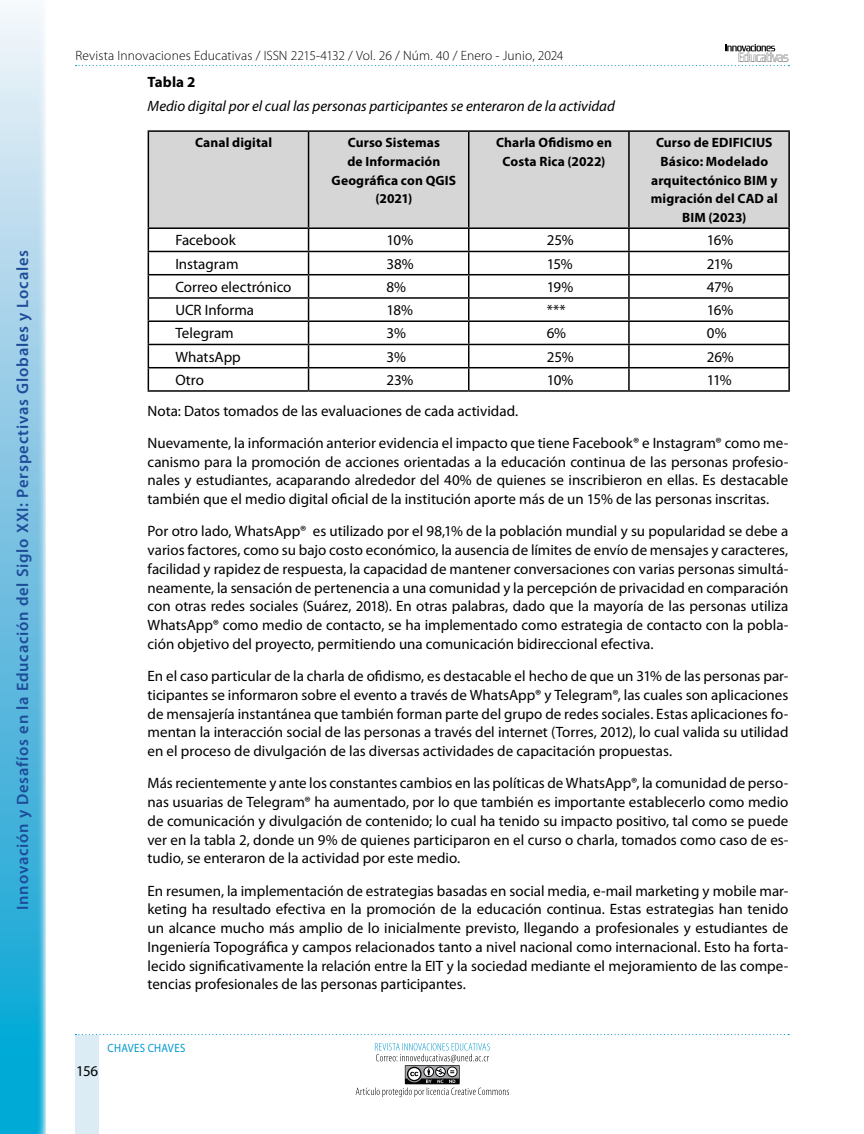
<style>
.page{position:relative;width:864px;height:1134px;background:#fff}
.page>*{position:absolute;margin:0;border:0;box-sizing:border-box;transform-origin:0 0}
.t1{font:600 16.5px "Myriad Pro";letter-spacing:.05em;color:#1d4c99}
.t2{font:15px/18.8px "Myriad Pro";color:#000;text-align:justify}
.t3{font:italic 15px "Myriad Pro";color:#000}
.t4{font:700 15px "Myriad Pro";letter-spacing:.005em;color:#000}
.t5{font:700 13.5px/18.8px "Myriad Pro";letter-spacing:.01em;color:#000;text-align:center}
.t6{font:300 13.5px "Myriad Pro";letter-spacing:.01em;color:#000}
.t7{font:12px "Myriad Pro";letter-spacing:.025em;color:#0098ce;scale:.9 1}
</style>
<div class="page">
<svg style="left:76px;top:44px;width:713px;height:22px"></svg>
<div style="left:76px;top:1035px;width:23px;height:99px;background:#dcecf5"></div>
<svg style="left:75px;top:1034px;width:714px;height:1px"></svg>
<svg style="left:356px;top:1043px;width:153px;height:54px"></svg>
<svg style="left:0;top:10px;width:46px;height:1124px;background:#79c6e4"></svg>
<div style="left:149px;top:132px;width:639px;height:95px;background:#d6d6d6"></div>
<hr style="left:148px;top:130px;width:161px;height:2px;background:#000">
<hr style="left:148px;top:132px;width:1px;height:95px;background:#000">
<hr style="left:309px;top:130px;width:160px;height:2px;background:#000">
<hr style="left:308px;top:132px;width:1px;height:95px;background:#000">
<hr style="left:469px;top:130px;width:160px;height:2px;background:#000">
<hr style="left:468px;top:132px;width:2px;height:95px;background:#000">
<hr style="left:629px;top:130px;width:161px;height:2px;background:#000">
<hr style="left:628px;top:132px;width:2px;height:95px;background:#000">
<hr style="left:788px;top:132px;width:2px;height:95px;background:#000">
<hr style="left:148px;top:227px;width:161px;height:2px;background:#000">
<hr style="left:309px;top:227px;width:160px;height:2px;background:#000">
<hr style="left:469px;top:227px;width:160px;height:2px;background:#000">
<hr style="left:468px;top:229px;width:2px;height:22px;background:#000">
<hr style="left:629px;top:227px;width:161px;height:2px;background:#000">
<hr style="left:628px;top:229px;width:2px;height:22px;background:#000">
<hr style="left:788px;top:229px;width:2px;height:22px;background:#000">
<hr style="left:148px;top:251px;width:161px;height:1px;background:#000">
<hr style="left:309px;top:251px;width:160px;height:1px;background:#000">
<hr style="left:469px;top:251px;width:160px;height:1px;background:#000">
<hr style="left:468px;top:252px;width:2px;height:22px;background:#000">
<hr style="left:629px;top:251px;width:161px;height:1px;background:#000">
<hr style="left:628px;top:252px;width:2px;height:22px;background:#000">
<hr style="left:788px;top:252px;width:2px;height:22px;background:#000">
<hr style="left:148px;top:274px;width:161px;height:1px;background:#000">
<hr style="left:309px;top:274px;width:160px;height:1px;background:#000">
<hr style="left:469px;top:274px;width:160px;height:1px;background:#000">
<hr style="left:468px;top:275px;width:2px;height:22px;background:#000">
<hr style="left:629px;top:274px;width:161px;height:1px;background:#000">
<hr style="left:628px;top:275px;width:2px;height:22px;background:#000">
<hr style="left:788px;top:275px;width:2px;height:22px;background:#000">
<hr style="left:148px;top:297px;width:161px;height:2px;background:#000">
<hr style="left:309px;top:297px;width:160px;height:2px;background:#000">
<hr style="left:469px;top:297px;width:160px;height:2px;background:#000">
<hr style="left:468px;top:299px;width:2px;height:21px;background:#000">
<hr style="left:629px;top:297px;width:161px;height:2px;background:#000">
<hr style="left:628px;top:299px;width:2px;height:21px;background:#000">
<hr style="left:788px;top:299px;width:2px;height:21px;background:#000">
<hr style="left:148px;top:320px;width:161px;height:2px;background:#000">
<hr style="left:309px;top:320px;width:160px;height:2px;background:#000">
<hr style="left:469px;top:320px;width:160px;height:2px;background:#000">
<hr style="left:468px;top:322px;width:2px;height:22px;background:#000">
<hr style="left:629px;top:320px;width:161px;height:2px;background:#000">
<hr style="left:628px;top:322px;width:2px;height:22px;background:#000">
<hr style="left:788px;top:322px;width:2px;height:22px;background:#000">
<hr style="left:148px;top:344px;width:161px;height:1px;background:#000">
<hr style="left:309px;top:344px;width:160px;height:1px;background:#000">
<hr style="left:469px;top:344px;width:160px;height:1px;background:#000">
<hr style="left:468px;top:345px;width:2px;height:22px;background:#000">
<hr style="left:629px;top:344px;width:161px;height:1px;background:#000">
<hr style="left:628px;top:345px;width:2px;height:22px;background:#000">
<hr style="left:788px;top:345px;width:2px;height:22px;background:#000">
<hr style="left:148px;top:367px;width:161px;height:1px;background:#000">
<svg style="left:148px;top:229px;width:1px;height:161px"></svg>
<hr style="left:309px;top:367px;width:160px;height:1px;background:#000">
<svg style="left:308px;top:229px;width:1px;height:161px"></svg>
<hr style="left:469px;top:367px;width:160px;height:1px;background:#000">
<hr style="left:468px;top:368px;width:2px;height:22px;background:#000">
<hr style="left:629px;top:367px;width:161px;height:1px;background:#000">
<hr style="left:628px;top:368px;width:2px;height:22px;background:#000">
<hr style="left:788px;top:368px;width:2px;height:22px;background:#000">
<hr style="left:148px;top:390px;width:161px;height:2px;background:#000">
<hr style="left:309px;top:390px;width:160px;height:2px;background:#000">
<hr style="left:469px;top:390px;width:160px;height:2px;background:#000">
<hr style="left:629px;top:390px;width:161px;height:2px;background:#000">
<p class="t1" style="left:13px;top:910px;width:661px;rotate:-90deg">Innovación y Desafíos en la Educación del Siglo XXI: Perspectivas Globales y Locales</p>
<p class="t6" style="left:76px;top:48px;width:489px">Revista Innovaciones Educativas / ISSN 2215-4132 / Vol. 26 / Núm. 40 / Enero - Junio, 2024</p>
<p class="t4" style="left:148px;top:72px;width:49px">Tabla 2</p>
<p class="t3" style="left:148px;top:98px;width:469px">Medio digital por el cual las personas participantes se enteraron de la actividad</p>
<p class="t5" style="left:195px;top:133px;width:79px">Canal digital</p>
<p class="t5" style="left:332px;top:133px;width:126px">Curso Sistemas<br>de Información<br>Geográfica con QGIS (2021)</p>
<p class="t5" style="left:496px;top:133px;width:117px">Charla Ofidismo en<br>Costa Rica (2022)</p>
<p class="t5" style="left:651px;top:133px;width:128px">Curso de EDIFICIUS<br>Básico: Modelado arquitectónico BIM y migración del CAD al<br>BIM (2023)</p>
<p class="t2" style="left:175px;top:231px;width:62px">Facebook</p>
<p class="t2" style="left:387px;top:231px;width:28px">10%</p>
<p class="t2" style="left:547px;top:231px;width:28px">25%</p>
<p class="t2" style="left:707px;top:231px;width:28px">16%</p>
<p class="t2" style="left:175px;top:255px;width:65px">Instagram</p>
<p class="t2" style="left:387px;top:255px;width:29px">38%</p>
<p class="t2" style="left:547px;top:255px;width:27px">15%</p>
<p class="t2" style="left:707px;top:255px;width:27px">21%</p>
<p class="t2" style="left:175px;top:278px;width:118px">Correo electrónico</p>
<p class="t2" style="left:387px;top:278px;width:21px">8%</p>
<p class="t2" style="left:547px;top:278px;width:28px">19%</p>
<p class="t2" style="left:707px;top:278px;width:28px">47%</p>
<p class="t2" style="left:175px;top:301px;width:80px">UCR Informa</p>
<p class="t2" style="left:387px;top:301px;width:28px">18%</p>
<p class="t2" style="left:547px;top:301px;width:21px">***</p>
<p class="t2" style="left:707px;top:301px;width:28px">16%</p>
<p class="t2" style="left:175px;top:324px;width:60px">Telegram</p>
<p class="t2" style="left:387px;top:324px;width:21px">3%</p>
<p class="t2" style="left:547px;top:324px;width:21px">6%</p>
<p class="t2" style="left:707px;top:324px;width:21px">0%</p>
<p class="t2" style="left:175px;top:348px;width:67px">WhatsApp</p>
<p class="t2" style="left:387px;top:348px;width:21px">3%</p>
<p class="t2" style="left:547px;top:348px;width:28px">25%</p>
<p class="t2" style="left:707px;top:348px;width:28px">26%</p>
<p class="t2" style="left:175px;top:371px;width:30px">Otro</p>
<p class="t2" style="left:387px;top:371px;width:28px">23%</p>
<p class="t2" style="left:547px;top:371px;width:28px">10%</p>
<p class="t2" style="left:707px;top:371px;width:26px">11%</p>
<p class="t2" style="left:148px;top:395px;width:642px;line-height:32.2px">Nota: Datos tomados de las evaluaciones de cada actividad.<br>Nuevamente, la información anterior evidencia el impacto que tiene Facebook® e Instagram® como me-</p>
<p class="t2" style="left:148px;top:453px;width:642px">canismo para la promoción de acciones orientadas a la educación continua de las personas profesio&shy;nales y estudiantes, acaparando alrededor del 40% de quienes se inscribieron en ellas. Es destacable también que el medio digital oficial de la institución aporte más de un 15% de las personas inscritas.</p>
<p class="t2" style="left:148px;top:522px;width:642px">Por otro lado, WhatsApp® es utilizado por el 98,1% de la población mundial y su popularidad se debe a varios factores, como su bajo costo económico, la ausencia de límites de envío de mensajes y caracteres, facilidad y rapidez de respuesta, la capacidad de mantener conversaciones con varias personas simultá&shy;neamente, la sensación de pertenencia a una comunidad y la percepción de privacidad en comparación con otras redes sociales (Suárez, 2018). En otras palabras, dado que la mayoría de las personas utiliza WhatsApp® como medio de contacto, se ha implementado como estrategia de contacto con la pobla&shy;ción objetivo del proyecto, permitiendo una comunicación bidireccional efectiva.</p>
<p class="t2" style="left:148px;top:667px;width:642px">En el caso particular de la charla de ofidismo, es destacable el hecho de que un 31% de las personas par&shy;ticipantes se informaron sobre el evento a través de WhatsApp® y Telegram®, las cuales son aplicaciones de mensajería instantánea que también forman parte del grupo de redes sociales. Estas aplicaciones fo&shy;mentan la interacción social de las personas a través del internet (Torres, 2012), lo cual valida su utilidad en el proceso de divulgación de las diversas actividades de capacitación propuestas.</p>
<p class="t2" style="left:148px;top:774px;width:642px">Más recientemente y ante los constantes cambios en las políticas de WhatsApp®, la comunidad de perso&shy;nas usuarias de Telegram® ha aumentado, por lo que también es importante establecerlo como medio de comunicación y divulgación de contenido; lo cual ha tenido su impacto positivo, tal como se puede ver en la tabla 2, donde un 9% de quienes participaron en el curso o charla, tomados como caso de es&shy;tudio, se enteraron de la actividad por este medio.</p>
<p class="t2" style="left:148px;top:882px;width:642px">En resumen, la implementación de estrategias basadas en social media, e-mail marketing y mobile mar&shy;keting ha resultado efectiva en la promoción de la educación continua. Estas estrategias han tenido un alcance mucho más amplio de lo inicialmente previsto, llegando a profesionales y estudiantes de Ingeniería Topográfica y campos relacionados tanto a nivel nacional como internacional. Esto ha forta&shy;lecido significativamente la relación entre la EIT y la sociedad mediante el mejoramiento de las compe&shy;tencias profesionales de las personas participantes.</p>
<p class="t2" style="left:76px;top:1062px;width:23px">156</p>
<p class="t7" style="left:108px;top:1041px;width:88px">CHAVES CHAVES</p>
</div>
